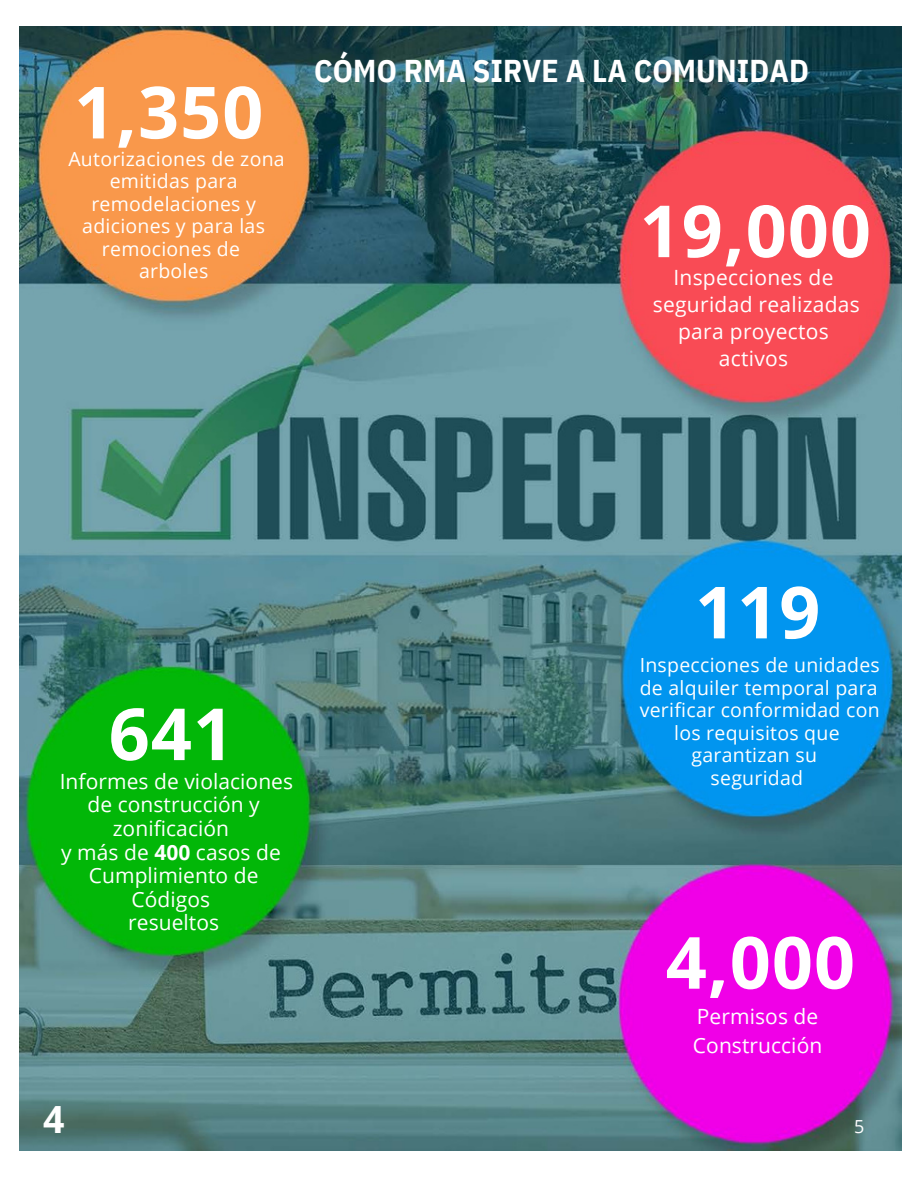
<style>
.page{position:relative;width:918px;height:1188px;background:#fff}
.page>*{position:absolute;margin:0;border:0;box-sizing:border-box;transform-origin:0 0}
.t1{font:700 72px "Open Sans";letter-spacing:.015em;color:#fff}
.t2{font:700 37.5px "Open Sans";color:#fff}
.t3{font:700 31.5px "IBM Plex Sans Cond";letter-spacing:.005em;color:#fff}
.t4{font:21px/27px "Open Sans";letter-spacing:.005em;color:#fff;text-align:center}
.t5{font:19.5px/22.5px "Open Sans";letter-spacing:.015em;color:#fff;text-align:center}
.t6{font:18px "Open Sans";color:#fff}
.s1{font-weight:700}
</style>
<div class="page">
<img style="left:19px;top:26px;width:882px;height:1124px">
<p class="t1" style="left:74px;top:62px;width:191px">1,350</p>
<p class="t5" style="left:68px;top:147px;width:218px">Autorizaciones de zona emitidas para remodelaciones y adiciones y para las remociones de</p>
<p class="t5" style="left:139px;top:259px;width:71px">arboles</p>
<p class="t3" style="left:314px;top:49px;width:496px">CÓMO RMA SIRVE A LA COMUNIDAD</p>
<p class="t1" style="left:640px;top:180px;width:233px">19,000</p>
<p class="t4" style="left:653px;top:263px;width:209px">Inspecciones de seguridad realizadas para proyectos activos</p>
<p class="t1" style="left:109px;top:683px;width:127px">641</p>
<p class="t4" style="left:60px;top:769px;width:235px;line-height:23.7px">Informes de violaciones de construcción y zonificación</p>
<p class="t4" style="left:61px;top:838px;width:221px">y más de <span class="s1">400</span> casos de</p>
<p class="t4" style="left:89px;top:863px;width:171px;line-height:23.7px">Cumplimiento de<br>Códigos</p>
<p class="t4" style="left:128px;top:909px;width:92px">resueltos</p>
<p class="t2" style="left:43px;top:1093px;width:23px">4</p>
<p class="t1" style="left:695px;top:561px;width:127px">119</p>
<p class="t5" style="left:640px;top:653px;width:242px">Inspecciones de unidades de alquiler temporal para verificar conformidad con los requisitos que garantizan su</p>
<p class="t5" style="left:711px;top:766px;width:94px">seguridad</p>
<p class="t1" style="left:666px;top:912px;width:191px">4,000</p>
<p class="t4" style="left:697px;top:1003px;width:123px">Permisos de</p>
<p class="t4" style="left:693px;top:1032px;width:131px">Construcción</p>
<p class="t6" style="left:854px;top:1114px;width:12px">5</p>
</div>
